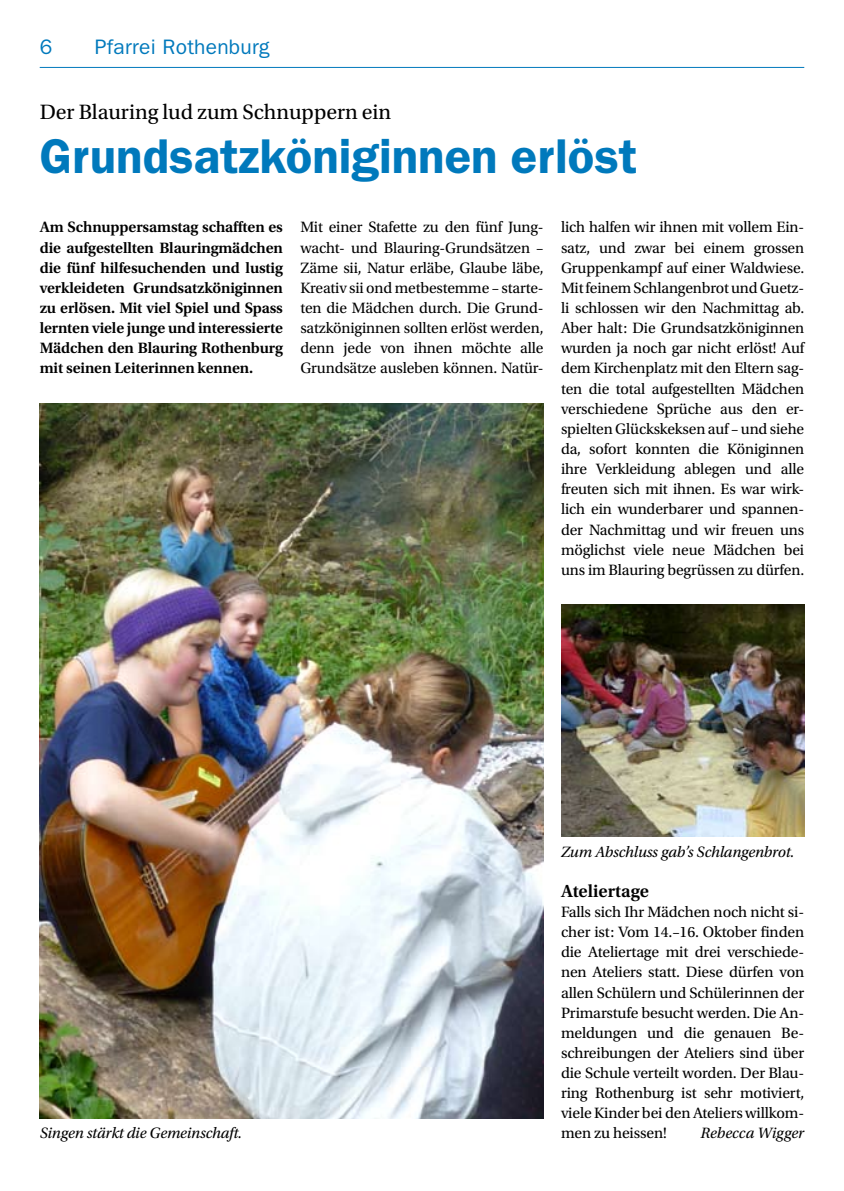
<style>
.page{position:relative;width:844px;height:1191px;background:#fff}
.page>*{position:absolute;margin:0;border:0;box-sizing:border-box;transform-origin:0 0}
.t1{font:600 49px "ITC Franklin Gothic Std";color:#0079bc}
.t2{font:21.88px "Utopia Std";color:#000}
.t3{font:21px "ITC Franklin Gothic Std";letter-spacing:.01em;color:#0079bc}
.t4{font:600 18.38px "Utopia Std";color:#000}
.t5{font:15.75px/20.1px "Utopia Std";letter-spacing:-.01em;color:#000;text-align:justify}
.t6{font:600 15.75px/20.1px "Utopia Std";letter-spacing:-.01em;color:#000;text-align:justify}
.t7{font:italic 15.75px "Utopia Std";letter-spacing:-.01em;color:#000}
</style>
<div class="page">
<hr style="left:40px;top:67px;width:764px;height:1px;background:#0079bc">
<img style="left:561px;top:605px;width:243px;height:231px">
<img style="left:40px;top:403px;width:503px;height:715px">
<h3 class="t3" style="left:40px;top:35px;width:14px">6</h3>
<h3 class="t3" style="left:95px;top:35px;width:176px">Pfarrei Rothenburg</h3>
<h2 class="t2" style="left:40px;top:100px;width:353px">Der Blauring lud zum Schnuppern ein</h2>
<h1 class="t1" style="left:40px;top:127px;width:599px">Grundsatzköniginnen erlöst</h1>
<p class="t6" style="left:40px;top:217px;width:245px">Am Schnuppersamstag schafften es die aufgestellten Blauringmädchen die fünf hilfesuchenden und lustig verkleideten Grundsatzköniginnen zu erlösen. Mit viel Spiel und Spass lernten viele junge und interessierte Mädchen den Blauring Rothenburg mit seinen Leiterinnen kennen.</p>
<p class="t5" style="left:300px;top:217px;width:245px">Mit einer Stafette zu den fünf Jung&shy;wacht- und Blauring-Grundsätzen – Zäme sii, Natur erläbe, Glaube läbe, Kreativ sii ond metbestemme – starte&shy;ten die Mädchen durch. Die Grund&shy;satzköniginnen sollten erlöst werden, denn jede von ihnen möchte alle Grundsätze ausleben können. Natür-</p>
<p class="t5" style="left:561px;top:217px;width:245px;text-align:left">lich halfen wir ihnen mit vollem Ein&shy;satz, und zwar bei einem grossen Gruppenkampf auf einer Waldwiese.<br>Mit feinem Schlangenbrot und Guetz&shy;li schlossen wir den Nachmittag ab.<br>Aber halt: Die Grundsatzköniginnen wurden ja noch gar nicht erlöst! Auf dem Kirchenplatz mit den Eltern sag&shy;ten die total aufgestellten Mädchen verschiedene Sprüche aus den er&shy;spielten Glückskeksen auf – und siehe da, sofort konnten die Königinnen ihre Verkleidung ablegen und alle freuten sich mit ihnen. Es war wirk&shy;lich ein wunderbarer und spannen&shy;der Nachmittag und wir freuen uns möglichst viele neue Mädchen bei uns im Blauring begrüssen zu dürfen.</p>
<p class="t7" style="left:561px;top:843px;width:235px">Zum Abschluss gab’s Schlangenbrot.</p>
<p class="t4" style="left:561px;top:880px;width:90px">Ateliertage</p>
<p class="t5" style="left:561px;top:902px;width:245px">Falls sich Ihr Mädchen noch nicht si&shy;cher ist: Vom 14.–16. Oktober finden die Ateliertage mit drei verschiede&shy;nen Ateliers statt. Diese dürfen von allen Schülern und Schülerinnen der Primarstufe besucht werden. Die An&shy;meldungen und die genauen Be&shy;schreibungen der Ateliers sind über die Schule verteilt worden. Der Blau&shy;ring Rothenburg ist sehr motiviert, viele Kinder bei den Ateliers willkom-</p>
<p class="t7" style="left:40px;top:1124px;width:204px">Singen stärkt die Gemeinschaft.</p>
<p class="t5" style="left:561px;top:1123px;width:107px">men zu heissen!</p>
<p class="t7" style="left:700px;top:1124px;width:105px">Rebecca Wigger</p>
</div>
